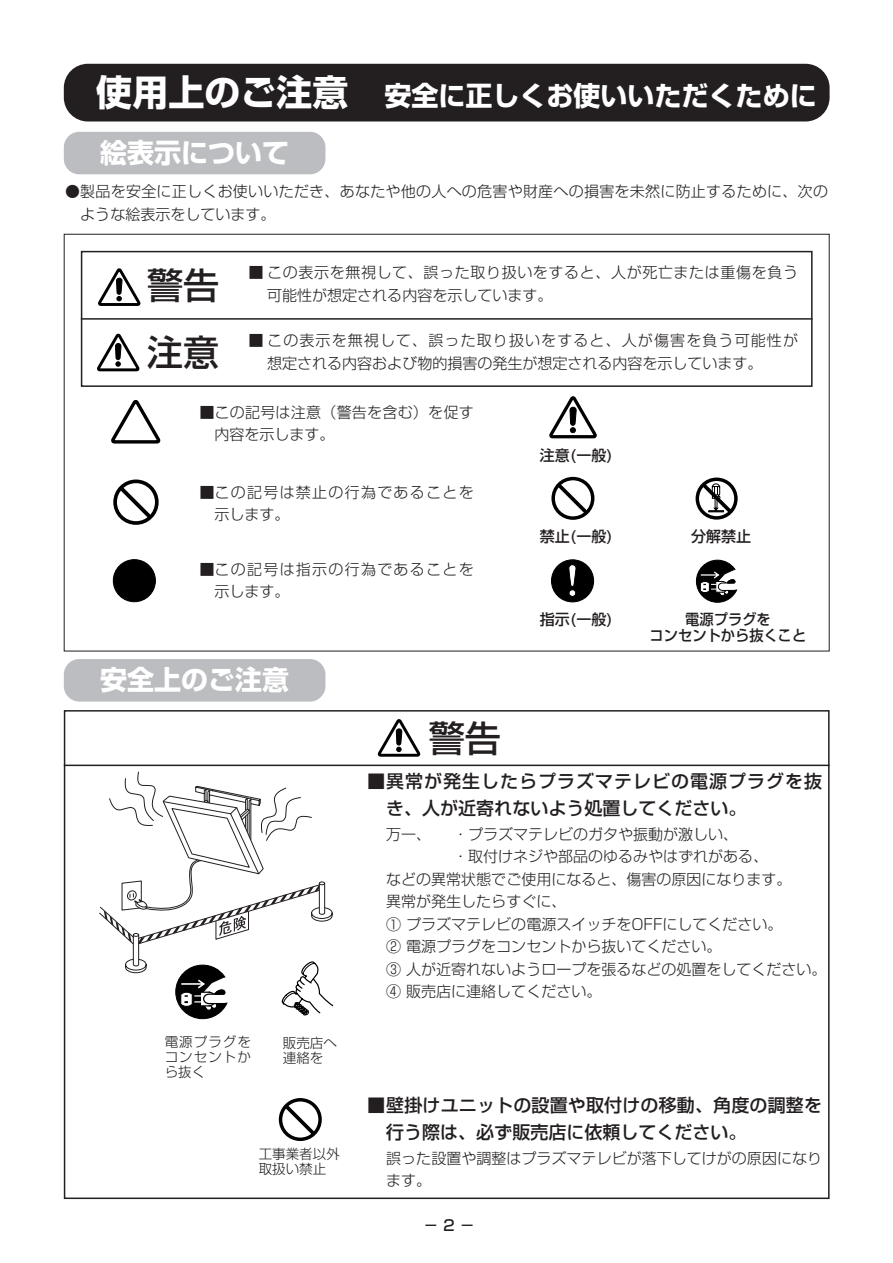
<style>
.page{position:relative;width:893px;height:1263px;background:#fff}
.page>*{position:absolute;margin:0;border:0;box-sizing:border-box;transform-origin:0 0}
.t1{font:500 36px "Shin Go";color:#231f20}
.t2{font:700 27px "Shin Go";color:#fff}
.t3{font:500 18px/27px "Shin Go";letter-spacing:.01em;color:#231f20}
.t4{font:500 18px/27px "Shin Go";letter-spacing:.055em;color:#231f20}
.t5{font:300 15px/22.5px "Shin Go";color:#231f20}
.t6{font:300 15px/22.5px "Shin Go";letter-spacing:.04em;color:#231f20}
.t7{font:300 15px/22.5px "Shin Go";letter-spacing:.085em;color:#231f20}
.t8{font:300 15px "Shin Go";letter-spacing:.075em;color:#231f20}
.t9{font:500 15px "Shin Go";color:#231f20}
.t10{font:500 15px/16.5px "Shin Go";color:#231f20;text-align:center;scale:.95 1}
.t11{font:300 13.5px/15px "Shin Go";color:#231f20}
.s1{font-size:36px}
</style>
<div class="page">
<div style="left:64px;top:64px;width:765px;height:58px;background:#231f20;border-radius:24px"></div>
<div style="left:81px;top:251px;width:731px;height:136px;border:2px solid #231f20"></div>
<div style="left:64px;top:132px;width:261px;height:42px;background:#bcbdc0;border-radius:16px"></div>
<svg style="left:98px;top:268px;width:43px;height:38px"></svg>
<svg style="left:111px;top:400px;width:50px;height:44px"></svg>
<svg style="left:549px;top:396px;width:48px;height:43px"></svg>
<svg style="left:97px;top:333px;width:43px;height:39px"></svg>
<hr style="left:81px;top:318px;width:731px;height:2px;background:#231f20">
<div style="left:113px;top:480px;width:46px;height:45px;border:4px solid #000;border-radius:50%"></div>
<svg style="left:115px;top:482px;width:41px;height:41px"></svg>
<div style="left:551px;top:477px;width:43px;height:43px;border:3px solid #000;border-radius:50%"></div>
<svg style="left:553px;top:480px;width:38px;height:38px"></svg>
<div style="left:695px;top:478px;width:42px;height:42px;border:3px solid #000;border-radius:50%"></div>
<svg style="left:698px;top:479px;width:38px;height:38px"></svg>
<div style="left:113px;top:560px;width:42px;height:42px;background:#000;border:1px solid #000;border-radius:50%"></div>
<div style="left:551px;top:560px;width:42px;height:42px;background:#000;border:1px solid #000;border-radius:50%"></div>
<svg style="left:568px;top:564px;width:8px;height:33px"></svg>
<svg style="left:696px;top:560px;width:41px;height:43px"></svg>
<div style="left:64px;top:710px;width:765px;height:489px;border:2px solid #231f20"></div>
<div style="left:64px;top:659px;width:261px;height:43px;background:#bcbdc0;border-radius:16px"></div>
<svg style="left:377px;top:719px;width:44px;height:38px"></svg>
<hr style="left:64px;top:765px;width:765px;height:1px;background:#231f20">
<svg style="left:99px;top:771px;width:235px;height:249px"></svg>
<div style="left:279px;top:1098px;width:43px;height:43px;border:3px solid #000;border-radius:50%"></div>
<svg style="left:281px;top:1101px;width:38px;height:38px"></svg>
<h2 class="t2" style="left:96px;top:86px;width:722px"><span class="s1">使用上のご注意　</span>安全に正しくお使いいただくために</h2>
<h2 class="t2" style="left:100px;top:142px;width:190px">絵表示について</h2>
<p class="t5" style="left:80px;top:182px;width:749px;text-indent:-15px">●製品を安全に正しくお使いいただき、あなたや他の人への危害や財産への損害を未然に防止するために、次のような絵表示をしています。</p>
<h1 class="t1" style="left:147px;top:272px;width:73px">警告</h1>
<h1 class="t1" style="left:147px;top:339px;width:73px">注意</h1>
<p class="t6" style="left:267px;top:264px;width:532px;text-indent:-19px">■ この表示を無視して、誤った取り扱いをすると、人が死亡または重傷を負う可能性が想定される内容を示しています。</p>
<p class="t8" style="left:248px;top:335px;width:551px">■ この表示を無視して、誤った取り扱いをすると、人が傷害を負う可能性が</p>
<p class="t5" style="left:267px;top:354px;width:496px">想定される内容および物的損害の発生が想定される内容を示しています。</p>
<p class="t5" style="left:214px;top:403px;width:261px;text-indent:-15px">■この記号は注意（警告を含む）を促す内容を示します。</p>
<p class="t7" style="left:214px;top:483px;width:261px;text-indent:-15px">■この記号は禁止の行為であることを示します。</p>
<p class="t7" style="left:214px;top:560px;width:261px;text-indent:-15px">■この記号は指示の行為であることを示します。</p>
<h2 class="t2" style="left:100px;top:670px;width:190px">安全上のご注意</h2>
<h1 class="t1" style="left:429px;top:725px;width:73px">警告</h1>
<p class="t9" style="left:539px;top:450px;width:75px">注意(一般)</p>
<p class="t9" style="left:539px;top:531px;width:75px">禁止(一般)</p>
<p class="t9" style="left:691px;top:531px;width:61px">分解禁止</p>
<p class="t9" style="left:539px;top:614px;width:75px">指示(一般)</p>
<p class="t10" style="left:649px;top:613px;width:166px">電源プラグを<br>コンセントから抜くこと</p>
<p class="t11" style="left:165px;top:1036px;width:88px;text-align:justify">電源プラグをコンセントから抜く</p>
<p class="t11" style="left:283px;top:1037px;width:55px">販売店へ連絡を</p>
<p class="t11" style="left:259px;top:1148px;width:83px">工事業者以外取扱い禁止</p>
<p class="t4" style="left:386px;top:770px;width:437px;text-indent:-19px">■異常が発生したらプラズマテレビの電源プラグを抜き、人が近寄れないよう処置してください。</p>
<p class="t5" style="left:386px;top:825px;width:46px">万一、</p>
<p class="t5" style="left:453px;top:825px;width:286px">・プラズマテレビのガタや振動が激しい、</p>
<p class="t5" style="left:453px;top:847px;width:316px">・取付けネジや部品のゆるみやはずれがある、</p>
<p class="t5" style="left:386px;top:870px;width:407px">などの異常状態でご使用になると、傷害の原因になります。</p>
<p class="t5" style="left:386px;top:892px;width:181px">異常が発生したらすぐに、</p>
<p class="t5" style="left:386px;top:915px;width:398px">① プラズマテレビの電源スイッチをOFFにしてください。</p>
<p class="t5" style="left:386px;top:937px;width:336px">② 電源プラグをコンセントから抜いてください。</p>
<p class="t5" style="left:386px;top:960px;width:441px">③ 人が近寄れないようロープを張るなどの処置をしてください。</p>
<p class="t5" style="left:386px;top:982px;width:216px">④ 販売店に連絡してください。</p>
<p class="t3" style="left:386px;top:1094px;width:437px;text-indent:-19px">■壁掛けユニットの設置や取付けの移動、角度の調整を行う際は、必ず販売店に依頼してください。</p>
<p class="t5" style="left:386px;top:1149px;width:437px">誤った設置や調整はプラズマテレビが落下してけがの原因になります。</p>
<p class="t9" style="left:423px;top:1219px;width:53px">－2－</p>
</div>
